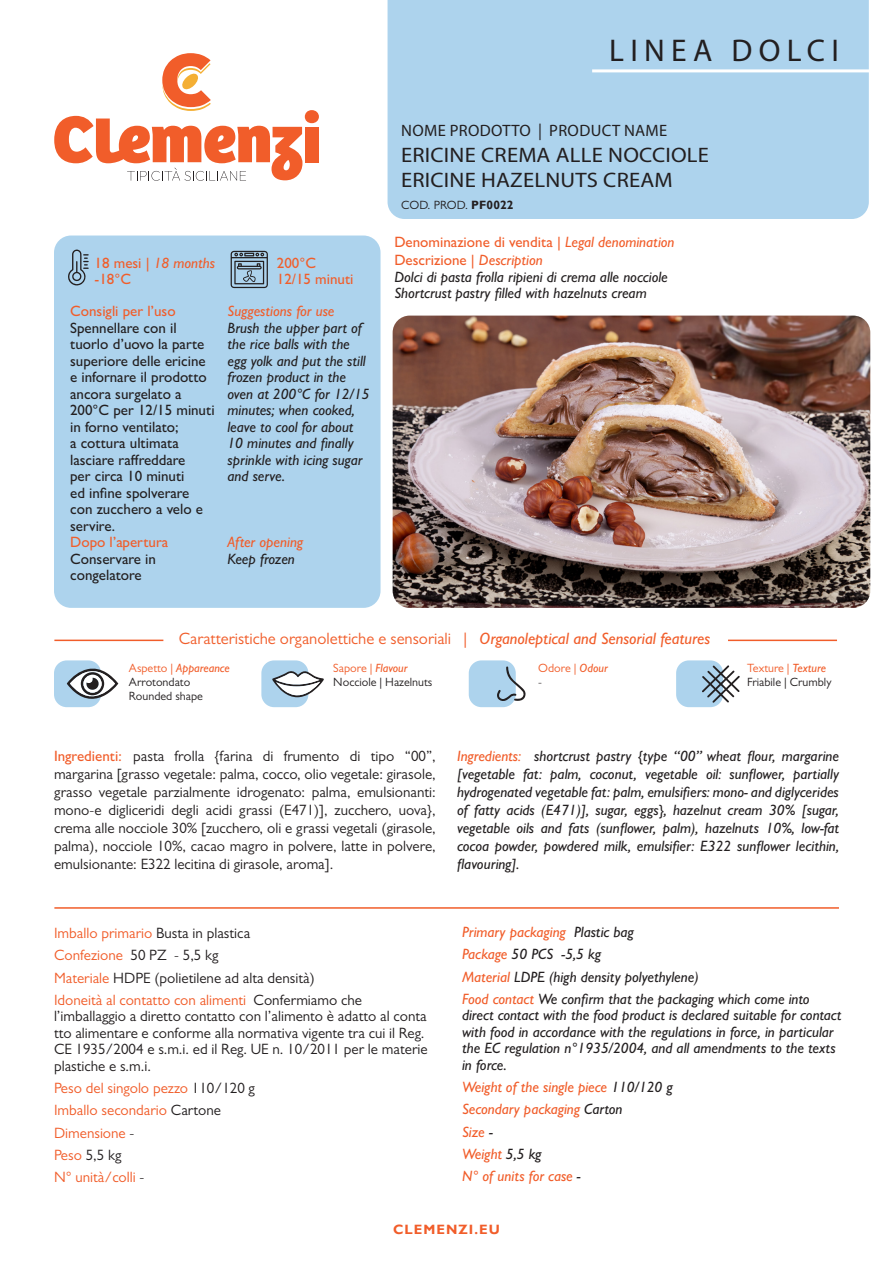
<style>
.page{position:relative;width:893px;height:1263px;background:#fff}
.page>*{position:absolute;margin:0;border:0;box-sizing:border-box;transform-origin:0 0}
.t1{font:31.5px "Myriad Pro";letter-spacing:.2em;color:#231f20}
.t2{font:21px "Myriad Pro";letter-spacing:.01em;color:#231f20;scale:1.08 1}
.t3{font:16.5px "Gill Sans";color:#f15d2a}
.t4{font:16.5px "Myriad Pro";letter-spacing:.02em;color:#231f20}
.t5{font:italic 500 15px/16.5px "Gill Sans";color:#231f20}
.t6{font:15px/18px "Gill Sans";color:#231f20;text-align:justify}
.t7{font:500 15px/16.5px "Gill Sans";color:#231f20}
.t8{font:italic 500 15px "Gill Sans";color:#f15d2a}
.t9{font:15px "Gill Sans";color:#f15d2a}
.t10{font:500 15px "Gill Sans";color:#f15d2a}
.t11{font:700 13.5px "Gill Sans";letter-spacing:.075em;color:#f15d2a}
.t12{font:12px "Gill Sans";color:#231f20}
.t13{font:12px "Gill Sans";color:#f15d2a}
.t14{font:italic 500 12px "Gill Sans";color:#f15d2a}
.s1{font-style:normal}
.s2{color:#f15d2a}
.s3{font-weight:700}
.s4{font-style:italic}
.s5{font-weight:500;font-style:italic}
.s6{font-weight:400;font-style:normal}
.s7{font-weight:500;color:#f15d2a}
.s8{color:#231f20}
</style>
<div class="page">
<div style="left:305px;top:110px;width:14px;height:13px;background:#f15d2a;border-radius:50%"></div>
<div style="left:305px;top:127px;width:14px;height:35px;background:#f15d2a"></div>
<svg style="left:54px;top:53px;width:248px;height:128px"></svg>
<div style="left:388px;top:0;width:481px;height:219px;background:#add3ed"></div>
<hr style="left:592px;top:69px;width:289px;height:3px;background:#fff">
<div style="left:54px;top:235px;width:327px;height:373px;background:#add3ed;border-radius:17px"></div>
<img style="left:393px;top:316px;width:477px;height:292px">
<div style="left:54px;top:660px;width:47px;height:47px;background:#add3ed;border-radius:13px"></div>
<div style="left:261px;top:660px;width:47px;height:47px;background:#add3ed;border-radius:13px"></div>
<div style="left:469px;top:660px;width:47px;height:47px;background:#add3ed;border-radius:13px"></div>
<div style="left:676px;top:660px;width:47px;height:47px;background:#add3ed;border-radius:13px"></div>
<svg style="left:67px;top:668px;width:51px;height:31px"></svg>
<svg style="left:702px;top:665px;width:38px;height:38px"></svg>
<svg style="left:497px;top:666px;width:29px;height:35px"></svg>
<hr style="left:54px;top:640px;width:109px;height:1px;background:#f15d2a">
<hr style="left:54px;top:907px;width:785px;height:2px;background:#f15d2a">
<hr style="left:728px;top:640px;width:109px;height:1px;background:#f15d2a">
<svg style="left:272px;top:671px;width:52px;height:26px"></svg>
<svg style="left:231px;top:251px;width:37px;height:37px"></svg>
<svg style="left:68px;top:249px;width:21px;height:37px"></svg>
<p class="t1" style="left:609px;top:31px;width:231px">LINEA DOLCI</p>
<p class="t8" style="left:95px;top:254px;width:122px"><span class="s1">18 mesi |</span> 18 months</p>
<p class="t10" style="left:95px;top:270px;width:38px">-18°C</p>
<p class="t7" style="left:70px;top:303px;width:146px"><span class="s2">Consigli per l’uso<br></span>Spennellare con il tuorlo d’uovo la parte superiore delle ericine e infornare il prodotto ancora surgelato a<br>200°C per 12/15 minuti in forno ventilato;<br>a cottura ultimata lasciare raffreddare<br>per circa 10 minuti<br>ed infine spolverare con zucchero a velo e servire.</p>
<p class="t10" style="left:70px;top:533px;width:100px">Dopo l’apertura</p>
<p class="t7" style="left:70px;top:550px;width:87px">Conservare in congelatore</p>
<p class="t10" style="left:277px;top:254px;width:41px">200°C</p>
<p class="t10" style="left:277px;top:270px;width:78px">12/15 minuti</p>
<p class="t8" style="left:227px;top:302px;width:108px">Suggestions for use</p>
<p class="t5" style="left:227px;top:319px;width:144px">Brush the upper part of the rice balls with the egg yolk and put the still frozen product in the oven at 200°C for 12/15 minutes; when cooked, leave to cool for about<br>10 minutes and finally sprinkle with icing sugar and serve.</p>
<p class="t8" style="left:227px;top:533px;width:77px">After opening</p>
<p class="t5" style="left:227px;top:550px;width:69px">Keep frozen</p>
<p class="t4" style="left:401px;top:121px;width:268px">NOME PRODOTTO | PRODUCT NAME</p>
<p class="t2" style="left:401px;top:142px;width:287px">ERICINE CREMA ALLE NOCCIOLE</p>
<p class="t2" style="left:401px;top:167px;width:253px">ERICINE HAZELNUTS CREAM</p>
<p class="t12" style="left:401px;top:198px;width:114px">COD. PROD. <span class="s3">PF0022</span></p>
<p class="t10" style="left:394px;top:233px;width:282px">Denominazione di vendita | <span class="s4">Legal denomination</span></p>
<p class="t10" style="left:394px;top:251px;width:150px">Descrizione | <span class="s4">Description</span></p>
<p class="t5" style="left:394px;top:268px;width:275px">Dolci di pasta frolla ripieni di crema alle nocciole</p>
<p class="t5" style="left:394px;top:285px;width:254px">Shortcrust pastry filled with hazelnuts cream</p>
<p class="t3" style="left:179px;top:629px;width:533px">Caratteristiche organolettiche e sensoriali | <span class="s5">Organoleptical and Sensorial features</span></p>
<p class="t14" style="left:129px;top:660px;width:102px"><span class="s6">Aspetto |</span> Appareance</p>
<p class="t12" style="left:129px;top:675px;width:63px">Arrotondato</p>
<p class="t12" style="left:129px;top:689px;width:76px">Rounded shape</p>
<p class="t13" style="left:333px;top:660px;width:76px">Sapore | <span class="s5">Flavour</span></p>
<p class="t12" style="left:333px;top:675px;width:100px">Nocciole | Hazelnuts</p>
<p class="t13" style="left:538px;top:660px;width:71px">Odore | <span class="s5">Odour</span></p>
<p class="t12" style="left:538px;top:675px;width:5px">-</p>
<p class="t13" style="left:747px;top:660px;width:80px">Texture | <span class="s5">Texture</span></p>
<p class="t12" style="left:747px;top:675px;width:86px">Friabile | Crumbly</p>
<p class="t6" style="left:54px;top:747px;width:383px"><span class="s7">Ingredienti:</span> pasta frolla {farina di frumento di tipo “00”, margarina [grasso vegetale: palma, cocco, olio vegetale: girasole, grasso vegetale parzialmente idrogenato: palma, emulsionanti: mono-e digliceridi degli acidi grassi (E471)], zucchero, uova}, crema alle nocciole 30% [zucchero, oli e grassi vegetali (girasole, palma), nocciole 10%, cacao magro in polvere, latte in polvere, emulsionante: E322 lecitina di girasole, aroma].</p>
<p class="t5" style="left:457px;top:747px;width:383px;line-height:18px;text-align:justify"><span class="s2">Ingredients:</span> shortcrust pastry {type “00” wheat flour, margarine [vegetable fat: palm, coconut, vegetable oil: sunflower, partially hydrogenated vegetable fat: palm, emulsifiers: mono- and diglycerides of fatty acids (E471)], sugar, eggs}, hazelnut cream 30% [sugar, vegetable oils and fats (sunflower, palm), hazelnuts 10%, low-fat cocoa powder, powdered milk, emulsifier: E322 sunflower lecithin, flavouring].</p>
<p class="t9" style="left:54px;top:924px;width:198px">Imballo primario <span class="s8">Busta in plastica</span></p>
<p class="t9" style="left:54px;top:947px;width:166px">Confezione <span class="s8">50 PZ - 5,5 kg</span></p>
<p class="t6" style="left:54px;top:968px;width:262px"><span class="s2">Materiale</span> HDPE (polietilene ad alta densità)</p>
<p class="t6" style="left:54px;top:991px;width:375px;line-height:16.5px;text-align:left"><span class="s2">Idoneità al contatto con alimenti</span> Confermiamo che l’imballaggio a diretto contatto con l’alimento è adatto al conta tto alimentare e conforme alla normativa vigente tra cui il Reg.<br>CE 1935/2004 e s.m.i. ed il Reg. UE n. 10/2011 per le materie plastiche e s.m.i.</p>
<p class="t9" style="left:54px;top:1079px;width:203px">Peso del singolo pezzo <span class="s8">110/120 g</span></p>
<p class="t9" style="left:54px;top:1102px;width:169px">Imballo secondario <span class="s8">Cartone</span></p>
<p class="t9" style="left:54px;top:1124px;width:82px">Dimensione <span class="s8">-</span></p>
<p class="t6" style="left:54px;top:1146px;width:69px"><span class="s2">Peso</span> 5,5 kg</p>
<p class="t9" style="left:54px;top:1168px;width:92px">N° unità/colli <span class="s8">-</span></p>
<p class="t8" style="left:462px;top:923px;width:173px">Primary packaging <span class="s8">Plastic bag</span></p>
<p class="t5" style="left:462px;top:946px;width:141px"><span class="s2">Package</span> 50 PCS -5,5 kg</p>
<p class="t5" style="left:462px;top:968px;width:238px"><span class="s2">Material</span> LDPE (high density polyethylene)</p>
<p class="t5" style="left:462px;top:990px;width:381px"><span class="s2">Food contact</span> We confirm that the packaging which come into direct contact with the food product is declared suitable for contact with food in accordance with the regulations in force, in particular the EC regulation n°1935/2004, and all amendments to the texts in force.</p>
<p class="t8" style="left:462px;top:1078px;width:212px">Weight of the single piece <span class="s8">110/120 g</span></p>
<p class="t8" style="left:462px;top:1100px;width:162px">Secondary packaging <span class="s8">Carton</span></p>
<p class="t8" style="left:462px;top:1123px;width:32px">Size <span class="s8">-</span></p>
<p class="t8" style="left:462px;top:1145px;width:81px">Weight <span class="s8">5,5 kg</span></p>
<p class="t8" style="left:462px;top:1167px;width:120px">N° of units for case <span class="s8">-</span></p>
<p class="t11" style="left:393px;top:1221px;width:108px">CLEMENZI.EU</p>
</div>
